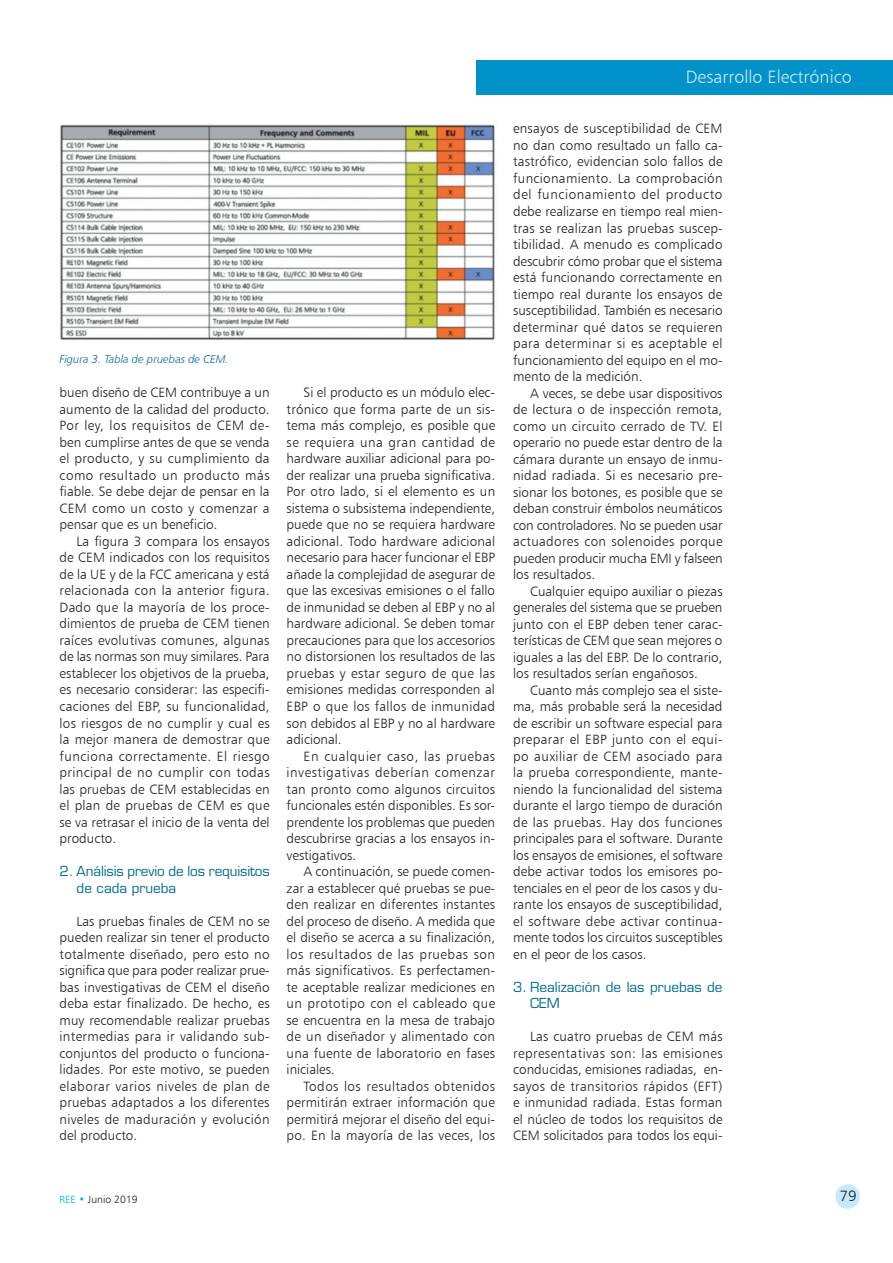
<style>
.page{position:relative;width:893px;height:1263px;background:#fff}
.page>*{position:absolute;margin:0;border:0;box-sizing:border-box;transform-origin:0 0}
.t1{font:18px "Humanist 777 BT Light B";color:#c6eafa}
.t2{font:15px "Humanist 777 BT Light B";color:#231f20}
.TEXTO_ARTICULO{font:13.5px/16.5px "Humanist 777 BT Light B";color:#231f20;text-align:justify}
.t3{font:13.5px/16.5px "Eurostile";color:#006c91}
.AUTOR_ARTICULO{font:11.25px "Humanist 777 BT Light Italic B";color:#006c91}
.t4{font:10.5px "Humanist 777 BT Light B";color:#231f20}
.s1{color:#00aeef}
</style>
<div class="page">
<div style="left:476px;top:60px;width:417px;height:34px;background:#0092c8"></div>
<div style="left:835px;top:1184px;width:25px;height:25px;background:#c6eafa;border-radius:50%"></div>
<img style="left:60px;top:123px;width:435px;height:217px">
<p class="AUTOR_ARTICULO" style="left:60px;top:352px;width:171px">Figura 3. Tabla de pruebas de CEM.</p>
<p class="TEXTO_ARTICULO" style="left:60px;top:384px;width:212px">buen diseño de CEM contribuye a un aumento de la calidad del producto.<br>Por ley, los requisitos de CEM de&shy;ben cumplirse antes de que se venda el producto, y su cumplimiento da como resultado un producto más fiable. Se debe dejar de pensar en la CEM como un costo y comenzar a pensar que es un beneficio.</p>
<p class="TEXTO_ARTICULO" style="left:60px;top:533px;width:212px;text-indent:17px">La figura 3 compara los ensayos de CEM indicados con los requisitos de la UE y de la FCC americana y está relacionada con la anterior figura.<br>Dado que la mayoría de los proce&shy;dimientos de prueba de CEM tienen raíces evolutivas comunes, algunas de las normas son muy similares. Para establecer los objetivos de la prueba, es necesario considerar: las especifi&shy;caciones del EBP, su funcionalidad, los riesgos de no cumplir y cual es la mejor manera de demostrar que funciona correctamente. El riesgo principal de no cumplir con todas las pruebas de CEM establecidas en el plan de pruebas de CEM es que se va retrasar el inicio de la venta del producto.</p>
<p class="t3" style="left:77px;top:863px;width:195px;text-indent:-17px">2. Análisis previo de los requisitos de cada prueba</p>
<p class="TEXTO_ARTICULO" style="left:60px;top:912px;width:212px;text-indent:17px">Las pruebas finales de CEM no se pueden realizar sin tener el producto totalmente diseñado, pero esto no significa que para poder realizar prue&shy;bas investigativas de CEM el diseño deba estar finalizado. De hecho, es muy recomendable realizar pruebas intermedias para ir validando sub&shy;conjuntos del producto o funciona&shy;lidades. Por este motivo, se pueden elaborar varios niveles de plan de pruebas adaptados a los diferentes niveles de maduración y evolución del producto.</p>
<p class="TEXTO_ARTICULO" style="left:287px;top:384px;width:210px;text-indent:17px">Si el producto es un módulo elec&shy;trónico que forma parte de un sis&shy;tema más complejo, es posible que se requiera una gran cantidad de hardware auxiliar adicional para po&shy;der realizar una prueba significativa.<br>Por otro lado, si el elemento es un sistema o subsistema independiente, puede que no se requiera hardware adicional. Todo hardware adicional necesario para hacer funcionar el EBP añade la complejidad de asegurar de que las excesivas emisiones o el fallo de inmunidad se deben al EBP y no al hardware adicional. Se deben tomar precauciones para que los accesorios no distorsionen los resultados de las pruebas y estar seguro de que las emisiones medidas corresponden al EBP o que los fallos de inmunidad son debidos al EBP y no al hardware adicional.</p>
<p class="TEXTO_ARTICULO" style="left:287px;top:747px;width:210px;text-indent:17px">En cualquier caso, las pruebas investigativas deberían comenzar tan pronto como algunos circuitos funcionales estén disponibles. Es sor&shy;prendente los problemas que pueden descubrirse gracias a los ensayos in&shy;vestigativos.</p>
<p class="TEXTO_ARTICULO" style="left:287px;top:863px;width:210px;text-indent:17px">A continuación, se puede comen&shy;zar a establecer qué pruebas se pue&shy;den realizar en diferentes instantes del proceso de diseño. A medida que el diseño se acerca a su finalización, los resultados de las pruebas son más significativos. Es perfectamen&shy;te aceptable realizar mediciones en un prototipo con el cableado que se encuentra en la mesa de trabajo de un diseñador y alimentado con una fuente de laboratorio en fases iniciales.</p>
<p class="TEXTO_ARTICULO" style="left:287px;top:1077px;width:210px;text-indent:17px">Todos los resultados obtenidos permitirán extraer información que permitirá mejorar el diseño del equi&shy;po. En la mayoría de las veces, los</p>
<h1 class="t1" style="left:686px;top:65px;width:167px">Desarrollo Electrónico</h1>
<p class="TEXTO_ARTICULO" style="left:513px;top:120px;width:211px">ensayos de susceptibilidad de CEM no dan como resultado un fallo ca&shy;tastrófico, evidencian solo fallos de funcionamiento. La comprobación del funcionamiento del producto debe realizarse en tiempo real mien&shy;tras se realizan las pruebas suscep&shy;tibilidad. A menudo es complicado descubrir cómo probar que el sistema está funcionando correctamente en tiempo real durante los ensayos de susceptibilidad. También es necesario determinar qué datos se requieren para determinar si es aceptable el funcionamiento del equipo en el mo&shy;mento de la medición.</p>
<p class="TEXTO_ARTICULO" style="left:513px;top:384px;width:211px;text-indent:17px">A veces, se debe usar dispositivos de lectura o de inspección remota, como un circuito cerrado de TV. El operario no puede estar dentro de la cámara durante un ensayo de inmu&shy;nidad radiada. Si es necesario pre&shy;sionar los botones, es posible que se deban construir émbolos neumáticos con controladores. No se pueden usar actuadores con solenoides porque pueden producir mucha EMI y falseen los resultados.</p>
<p class="TEXTO_ARTICULO" style="left:513px;top:582px;width:211px;text-indent:17px">Cualquier equipo auxiliar o piezas generales del sistema que se prueben junto con el EBP deben tener carac&shy;terísticas de CEM que sean mejores o iguales a las del EBP. De lo contrario, los resultados serían engañosos.</p>
<p class="TEXTO_ARTICULO" style="left:513px;top:681px;width:211px;text-indent:17px">Cuanto más complejo sea el siste&shy;ma, más probable será la necesidad de escribir un software especial para preparar el EBP junto con el equi&shy;po auxiliar de CEM asociado para la prueba correspondiente, mante&shy;niendo la funcionalidad del sistema durante el largo tiempo de duración de las pruebas. Hay dos funciones principales para el software. Durante los ensayos de emisiones, el software debe activar todos los emisores po&shy;tenciales en el peor de los casos y du&shy;rante los ensayos de susceptibilidad, el software debe activar continua&shy;mente todos los circuitos susceptibles en el peor de los casos.</p>
<p class="t3" style="left:530px;top:978px;width:194px;text-indent:-17px">3. Realización de las pruebas de<br>CEM</p>
<p class="TEXTO_ARTICULO" style="left:513px;top:1028px;width:211px;text-indent:17px">Las cuatro pruebas de CEM más representativas son: las emisiones conducidas, emisiones radiadas, en&shy;sayos de transitorios rápidos (EFT) e inmunidad radiada. Estas forman el núcleo de todos los requisitos de CEM solicitados para todos los equi-</p>
<p class="t4" style="left:60px;top:1193px;width:80px"><span class="s1">REE •</span> Junio 2019</p>
<p class="t2" style="left:840px;top:1186px;width:18px">79</p>
</div>
